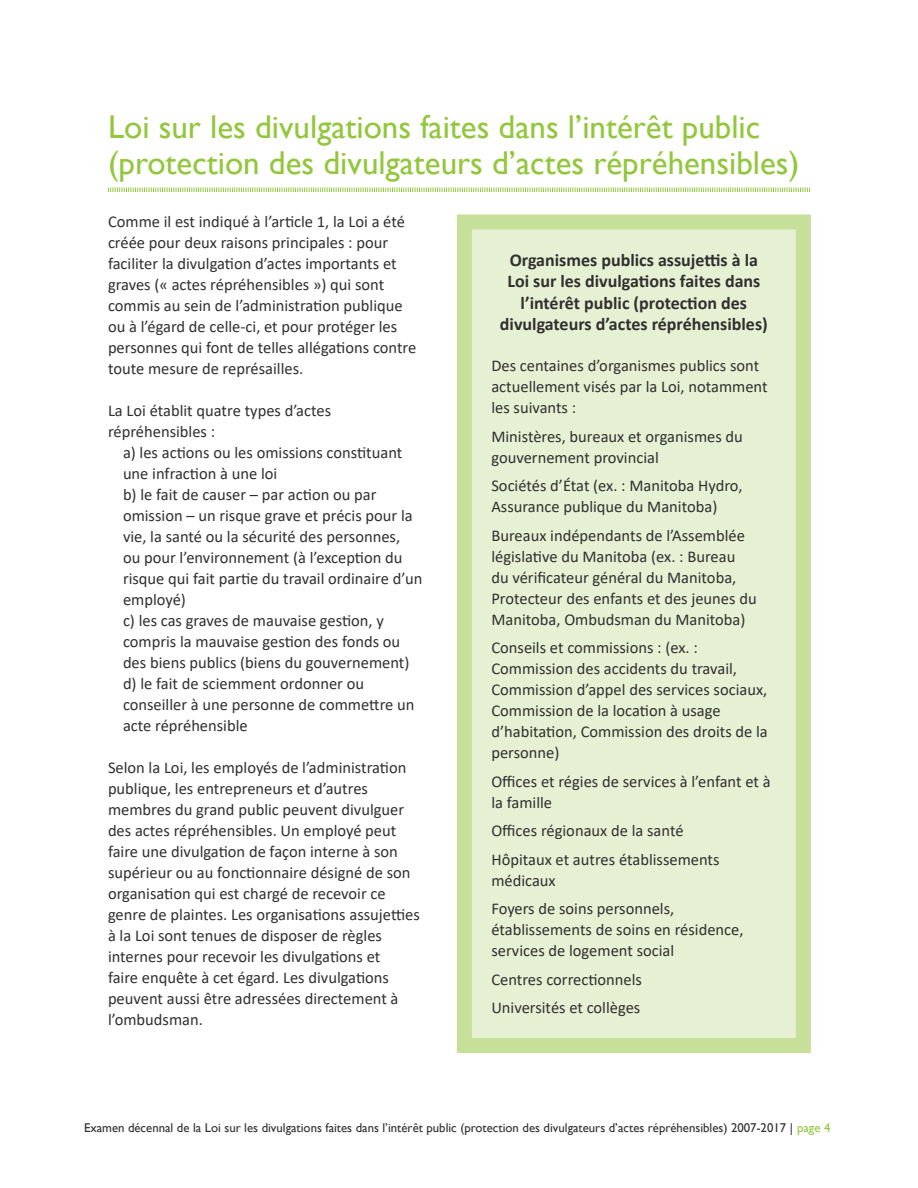
<style>
.page{position:relative;width:918px;height:1188px;background:#fff}
.page>*{position:absolute;margin:0;border:0;box-sizing:border-box;transform-origin:0 0}
.t1{font:33px/36px "Gill Sans";color:#92c73d}
.t2{font:700 18px/21.6px "Calibri";color:#312f30;text-align:center}
.t3{font:16.5px/21px "Calibri";color:#312f30}
.t4{font:12.75px "Gill Sans";color:#312f30}
.s1{color:#92c73d}
</style>
<div class="page">
<div style="left:464px;top:222px;width:339px;height:824px;background:#e6f1d4"></div>
<div style="left:457px;top:214px;width:354px;height:839px;border:15px solid #c6e09a"></div>
<svg style="left:108px;top:187px;width:702px;height:5px"></svg>
<p class="t1" style="left:108px;top:109px;width:693px">Loi sur les divulgations faites dans l’intérêt public (protection des divulgateurs d’actes répréhensibles)</p>
<p class="t3" style="left:108px;top:210px;width:310px">Comme il est indiqué à l’article 1, la Loi a été créée pour deux raisons principales : pour faciliter la divulgation d’actes importants et graves (« actes répréhensibles ») qui sont commis au sein de l’administration publique ou à l’égard de celle-ci, et pour protéger les personnes qui font de telles allégations contre toute mesure de représailles.</p>
<p class="t3" style="left:108px;top:399px;width:225px">La Loi établit quatre types d’actes répréhensibles :</p>
<p class="t3" style="left:123px;top:441px;width:281px">a) les actions ou les omissions constituant une infraction à une loi</p>
<p class="t3" style="left:123px;top:483px;width:301px">b) le fait de causer – par action ou par omission – un risque grave et précis pour la vie, la santé ou la sécurité des personnes,<br>ou pour l’environnement (à l’exception du risque qui fait partie du travail ordinaire d’un employé)</p>
<p class="t3" style="left:123px;top:609px;width:288px">c) les cas graves de mauvaise gestion, y compris la mauvaise gestion des fonds ou des biens publics (biens du gouvernement)</p>
<p class="t3" style="left:123px;top:672px;width:293px">d) le fait de sciemment ordonner ou conseiller à une personne de commettre un acte répréhensible</p>
<p class="t3" style="left:108px;top:756px;width:313px">Selon la Loi, les employés de l’administration publique, les entrepreneurs et d’autres membres du grand public peuvent divulguer des actes répréhensibles. Un employé peut faire une divulgation de façon interne à son supérieur ou au fonctionnaire désigné de son organisation qui est chargé de recevoir ce genre de plaintes. Les organisations assujetties à la Loi sont tenues de disposer de règles internes pour recevoir les divulgations et<br>faire enquête à cet égard. Les divulgations peuvent aussi être adressées directement à l’ombudsman.</p>
<p class="t2" style="left:500px;top:248px;width:269px">Organismes publics assujettis à la Loi sur les divulgations faites dans l’intérêt public (protection des divulgateurs d’actes répréhensibles)</p>
<p class="t3" style="left:491px;top:355px;width:278px">Des centaines d’organismes publics sont actuellement visés par la Loi, notamment les suivants :</p>
<p class="t3" style="left:491px;top:425px;width:253px">Ministères, bureaux et organismes du gouvernement provincial</p>
<p class="t3" style="left:491px;top:475px;width:253px">Sociétés d’État (ex. : Manitoba Hydro,<br>Assurance publique du Manitoba)</p>
<p class="t3" style="left:491px;top:524px;width:267px">Bureaux indépendants de l’Assemblée législative du Manitoba (ex. : Bureau du vérificateur général du Manitoba, Protecteur des enfants et des jeunes du Manitoba, Ombudsman du Manitoba)</p>
<p class="t3" style="left:491px;top:637px;width:278px">Conseils et commissions : (ex. :<br>Commission des accidents du travail, Commission d’appel des services sociaux, Commission de la location à usage d’habitation, Commission des droits de la personne)</p>
<p class="t3" style="left:491px;top:770px;width:281px">Offices et régies de services à l’enfant et à la famille</p>
<p class="t3" style="left:491px;top:820px;width:194px">Offices régionaux de la santé</p>
<p class="t3" style="left:491px;top:848px;width:230px">Hôpitaux et autres établissements médicaux</p>
<p class="t3" style="left:491px;top:898px;width:254px">Foyers de soins personnels, établissements de soins en résidence, services de logement social</p>
<p class="t3" style="left:491px;top:968px;width:152px">Centres correctionnels</p>
<p class="t3" style="left:491px;top:997px;width:150px">Universités et collèges</p>
<p class="t4" style="left:84px;top:1121px;width:748px">Examen décennal de la Loi sur les divulgations faites dans l’intérêt public (protection des divulgateurs d’actes répréhensibles) 2007-2017 | <span class="s1">page 4</span></p>
</div>
